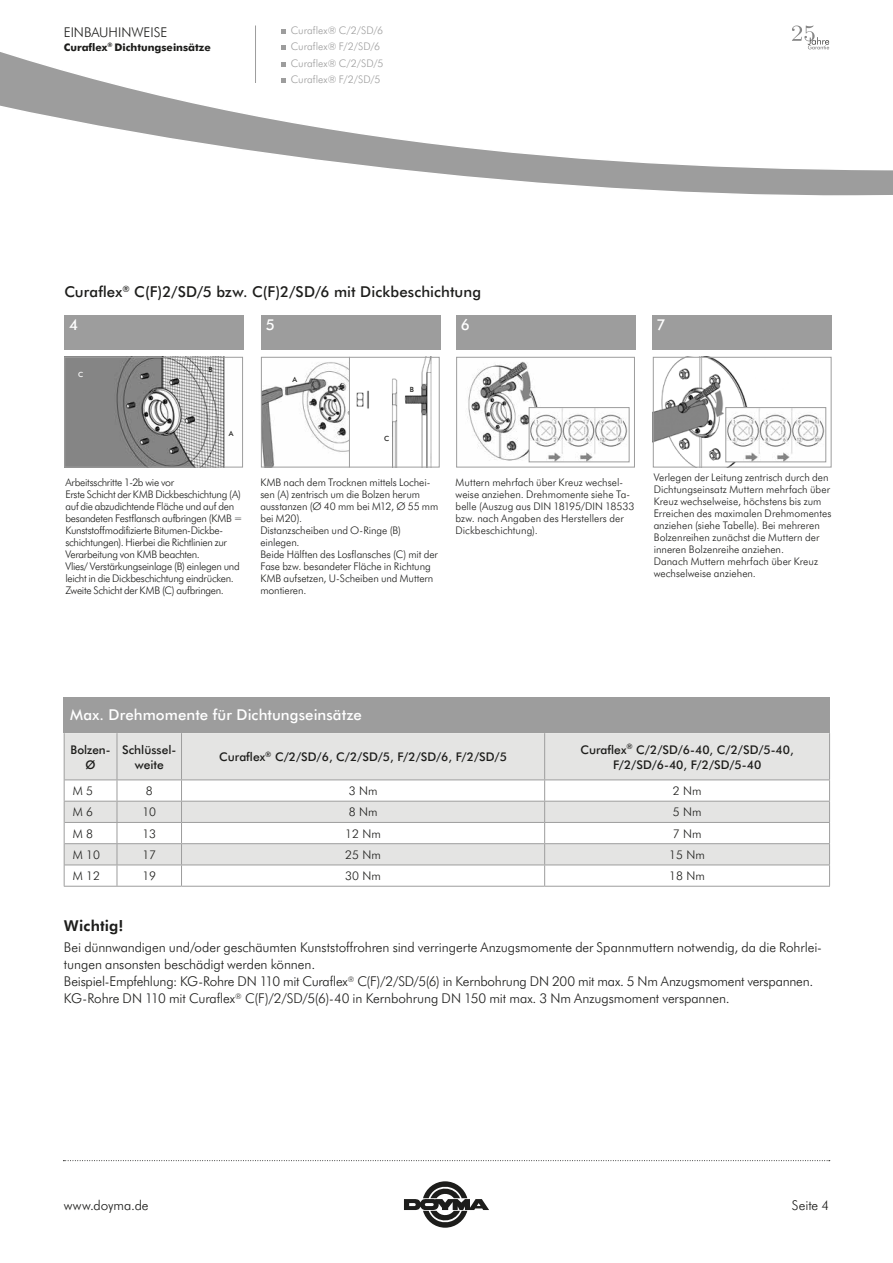
<style>
.page{position:relative;width:893px;height:1263px;background:#fff}
.page>*{position:absolute;margin:0;border:0;box-sizing:border-box;transform-origin:0 0}
.t1{font:500 15px "Futura BT";letter-spacing:.005em;color:#1d1d1b}
.t2{font:500 15px "Futura BT";letter-spacing:.005em;color:#fff}
.t3{font:700 15px "Futura BT";letter-spacing:.005em;color:#1d1d1b}
.t4{font:300 13.5px/17px "Futura BT";letter-spacing:-.01em;color:#1d1d1b}
.t5{font:500 12px/15px "Futura BT";color:#1d1d1b;text-align:center}
.t6{font:300 12px "Futura BT";color:#1d1d1b}
.t7{font:300 10.5px/12px "Futura BT";letter-spacing:-.005em;color:#1d1d1b}
.t8{font:300 10.5px/12px "Futura BT";letter-spacing:-.025em;color:#1d1d1b}
.t9{font:300 10.5px/16.5px "Futura BT";letter-spacing:.005em;color:#9d9d9d}
.t10{font:800 10.5px "Futura BT";color:#1d1d1b}
.t11{font:500 7.2px "Futura BT";color:#1d1d1b}
.t12{font:500 7.2px "Futura BT";color:#fff}
</style>
<div class="page">
<svg style="left:0;top:25px;width:893px;height:171px"></svg>
<img style="left:263px;top:362px;width:86px;height:103px">
<img style="left:356px;top:359px;width:76px;height:106px">
<div style="left:261px;top:357px;width:179px;height:110px;border:1px solid #9d9d9d"></div>
<hr style="left:349px;top:357px;width:1px;height:110px;background:#9d9d9d">
<img style="left:66px;top:359px;width:159px;height:106px">
<div style="left:64px;top:357px;width:179px;height:110px;border:1px solid #9d9d9d"></div>
<img style="left:467px;top:361px;width:113px;height:102px">
<div style="left:456px;top:357px;width:179px;height:110px;border:1px solid #9d9d9d"></div>
<img style="left:655px;top:359px;width:144px;height:106px">
<div style="left:653px;top:357px;width:178px;height:110px;border:1px solid #9d9d9d"></div>
<img style="left:727px;top:409px;width:97px;height:51px">
<div style="left:725px;top:407px;width:101px;height:55px;border:1px solid #9d9d9d"></div>
<img style="left:531px;top:409px;width:96px;height:51px">
<div style="left:529px;top:407px;width:100px;height:55px;border:1px solid #9d9d9d"></div>
<div style="left:64px;top:316px;width:180px;height:34px;background:#9d9d9d"></div>
<div style="left:261px;top:316px;width:179px;height:34px;background:#9d9d9d"></div>
<div style="left:456px;top:316px;width:179px;height:34px;background:#9d9d9d"></div>
<div style="left:652px;top:316px;width:179px;height:34px;background:#9d9d9d"></div>
<svg style="left:404px;top:1181px;width:85px;height:47px"></svg>
<svg style="left:63px;top:1160px;width:767px;height:1px"></svg>
<div style="left:64px;top:697px;width:766px;height:36px;background:#9d9d9d"></div>
<hr style="left:64px;top:886px;width:53px;height:1px;background:#9d9d9d">
<hr style="left:117px;top:886px;width:65px;height:1px;background:#9d9d9d">
<hr style="left:182px;top:886px;width:363px;height:1px;background:#9d9d9d">
<hr style="left:545px;top:886px;width:285px;height:1px;background:#9d9d9d">
<svg style="left:64px;top:733px;width:766px;height:153px"></svg>
<svg style="left:792px;top:26px;width:37px;height:23px"></svg>
<p class="t4" style="left:64px;top:23px;width:105px">EINBAUHINWEISE</p>
<p class="t10" style="left:64px;top:39px;width:149px">Curaflex<sup>®</sup> Dichtungseinsätze</p>
<p class="t9" style="left:291px;top:21px;width:94px">Curaflex® C/2/SD/6<br>Curaflex® F/2/SD/6<br>Curaflex® C/2/SD/5<br>Curaflex® F/2/SD/5</p>
<h1 class="t1" style="left:64px;top:281px;width:418px">Curaflex<sup>®</sup> C(F)2/SD/5 bzw. C(F)2/SD/6 mit Dickbeschichtung</h1>
<h1 class="t2" style="left:69px;top:314px;width:11px">4</h1>
<h1 class="t2" style="left:266px;top:314px;width:11px">5</h1>
<h1 class="t2" style="left:461px;top:314px;width:11px">6</h1>
<h1 class="t2" style="left:656px;top:314px;width:11px">7</h1>
<p class="t12" style="left:78px;top:370px;width:7px">C</p>
<p class="t11" style="left:209px;top:364px;width:6px">B</p>
<p class="t11" style="left:293px;top:375px;width:6px">A</p>
<p class="t11" style="left:410px;top:384px;width:6px">B</p>
<p class="t11" style="left:229px;top:428px;width:6px">A</p>
<p class="t11" style="left:384px;top:433px;width:7px">C</p>
<p class="t8" style="left:65px;top:476px;width:179px">Arbeitsschritte 1-2b wie vor<br>Erste Schicht der KMB Dickbeschichtung (A) auf die abzudichtende Fläche und auf den besandeten Festflansch aufbringen (KMB = Kunststoffmodifizierte Bitumen-Dickbe&shy;schichtungen). Hierbei die Richtlinien zur Verarbeitung von KMB beachten.<br>Vlies/ Verstärkungseinlage (B) einlegen und leicht in die Dickbeschichtung eindrücken.<br>Zweite Schicht der KMB (C) aufbringen.</p>
<p class="t7" style="left:260px;top:476px;width:180px">KMB nach dem Trocknen mittels Lochei&shy;sen (A) zentrisch um die Bolzen herum ausstanzen (Ø 40 mm bei M12, Ø 55 mm bei M20).<br>Distanzscheiben und O-Ringe (B) einlegen.<br>Beide Hälften des Losflansches (C) mit der<br>Fase bzw. besandeter Fläche in Richtung<br>KMB aufsetzen, U-Scheiben und Muttern montieren.</p>
<p class="t7" style="left:456px;top:476px;width:180px">Muttern mehrfach über Kreuz wechsel&shy;weise anziehen. Drehmomente siehe Ta&shy;belle (Auszug aus DIN 18195/DIN 18533 bzw. nach Angaben des Herstellers der Dickbeschichtung).</p>
<p class="t7" style="left:654px;top:471px;width:179px">Verlegen der Leitung zentrisch durch den Dichtungseinsatz Muttern mehrfach über Kreuz wechselweise, höchstens bis zum Erreichen des maximalen Drehmomentes anziehen (siehe Tabelle). Bei mehreren Bolzenreihen zunächst die Muttern der inneren Bolzenreihe anziehen.<br>Danach Muttern mehrfach über Kreuz wechselweise anziehen.</p>
<h1 class="t2" style="left:70px;top:704px;width:293px">Max. Drehmomente für Dichtungseinsätze</h1>
<p class="t5" style="left:71px;top:741px;width:41px">Bolzen-<br>Ø</p>
<p class="t5" style="left:122px;top:741px;width:56px">Schlüssel&shy;weite</p>
<p class="t5" style="left:219px;top:749px;width:289px">Curaflex<sup>®</sup> C/2/SD/6, C/2/SD/5, F/2/SD/6, F/2/SD/5</p>
<p class="t5" style="left:580px;top:741px;width:215px">Curaflex<sup>®</sup> C/2/SD/6-40, C/2/SD/5-40,<br>F/2/SD/6-40, F/2/SD/5-40</p>
<p class="t6" style="left:73px;top:783px;width:22px">M 5</p>
<p class="t6" style="left:146px;top:783px;width:8px">8</p>
<p class="t6" style="left:349px;top:783px;width:30px">3 Nm</p>
<p class="t6" style="left:673px;top:783px;width:30px">2 Nm</p>
<p class="t6" style="left:73px;top:804px;width:22px">M 6</p>
<p class="t6" style="left:142px;top:804px;width:15px">10</p>
<p class="t6" style="left:349px;top:804px;width:30px">8 Nm</p>
<p class="t6" style="left:673px;top:804px;width:30px">5 Nm</p>
<p class="t6" style="left:73px;top:825px;width:22px">M 8</p>
<p class="t6" style="left:142px;top:825px;width:15px">13</p>
<p class="t6" style="left:345px;top:825px;width:37px">12 Nm</p>
<p class="t6" style="left:673px;top:825px;width:30px">7 Nm</p>
<p class="t6" style="left:73px;top:846px;width:29px">M 10</p>
<p class="t6" style="left:142px;top:846px;width:15px">17</p>
<p class="t6" style="left:345px;top:846px;width:37px">25 Nm</p>
<p class="t6" style="left:669px;top:846px;width:37px">15 Nm</p>
<p class="t6" style="left:73px;top:868px;width:29px">M 12</p>
<p class="t6" style="left:142px;top:868px;width:15px">19</p>
<p class="t6" style="left:345px;top:868px;width:37px">30 Nm</p>
<p class="t6" style="left:669px;top:868px;width:37px">18 Nm</p>
<h1 class="t3" style="left:64px;top:915px;width:61px">Wichtig!</h1>
<p class="t4" style="left:64px;top:938px;width:759px">Bei dünnwandigen und/oder geschäumten Kunststoffrohren sind verringerte Anzugsmomente der Spannmuttern notwendig, da die Rohrlei&shy;tungen ansonsten beschädigt werden können.<br>Beispiel-Empfehlung: KG-Rohre DN 110 mit Curaflex<sup>®</sup> C(F)/2/SD/5(6) in Kernbohrung DN 200 mit max. 5 Nm Anzugsmoment verspannen.<br>KG-Rohre DN 110 mit Curaflex<sup>®</sup> C(F)/2/SD/5(6)-40 in Kernbohrung DN 150 mit max. 3 Nm Anzugsmoment verspannen.</p>
<p class="t4" style="left:64px;top:1196px;width:86px">www.doyma.de</p>
<p class="t4" style="left:792px;top:1196px;width:39px">Seite 4</p>
</div>
